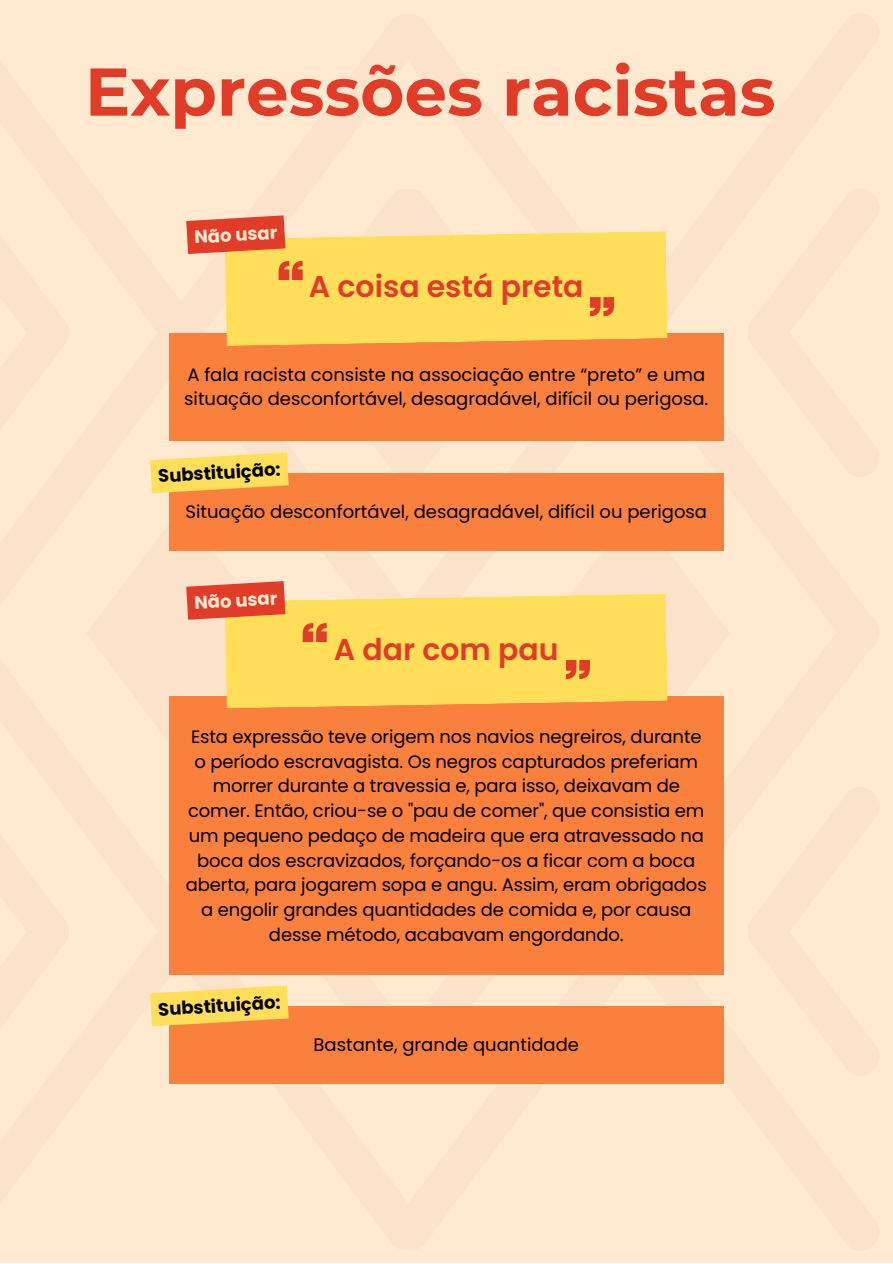
<style>
.page{position:relative;width:893px;height:1264px;background:#fff}
.page>*{position:absolute;margin:0;border:0;box-sizing:border-box;transform-origin:0 0}
.t1{font:700 67.5px "Montserrat";color:#e03c27}
.t2{font:600 30px "Poppins";color:#e03c27}
.t3{font:18px/24.8px "Poppins";letter-spacing:-.01em;color:#000}
.t4{font:700 18px "Poppins";color:#000}
.t5{font:700 18px "Poppins";color:#ffe9d1}
</style>
<div class="page">
<div style="left:0;top:1px;width:890px;height:1261px;background:#ffe9d1"></div>
<div style="left:86px;top:508px;width:190px;height:250px;background:#fbe2ca"></div>
<div style="left:292px;top:188px;width:232px;height:285px;background:#ffe9d1"></div>
<div style="left:292px;top:974px;width:232px;height:32px;background:#ffe9d1"></div>
<div style="left:0;top:775px;width:70px;height:302px;background:#ffe9d1"></div>
<div style="left:0;top:176px;width:70px;height:312px;background:#ffe9d1"></div>
<div style="left:169px;top:333px;width:554px;height:108px;background:#fa803d"></div>
<div style="left:169px;top:695px;width:554px;height:279px;background:#fa803d"></div>
<div style="left:169px;top:473px;width:554px;height:78px;background:#fa803d"></div>
<svg style="left:225px;top:231px;width:442px;height:115px;background:#feda5b"></svg>
<svg style="left:225px;top:593px;width:442px;height:115px;background:#fedb5c"></svg>
<svg style="left:278px;top:261px;width:24px;height:19px"></svg>
<svg style="left:590px;top:297px;width:24px;height:19px"></svg>
<svg style="left:302px;top:623px;width:24px;height:19px"></svg>
<svg style="left:566px;top:660px;width:24px;height:19px"></svg>
<svg style="left:150px;top:452px;width:139px;height:41px;background:#fed664"></svg>
<svg style="left:186px;top:215px;width:99px;height:39px;background:#e4573b"></svg>
<svg style="left:186px;top:581px;width:99px;height:38px;background:#e45339"></svg>
<div style="left:169px;top:1006px;width:554px;height:78px;background:#fa803d"></div>
<svg style="left:150px;top:985px;width:139px;height:41px;background:#fed664"></svg>
<p class="t1" style="left:85px;top:50px;width:692px">Expressões racistas</p>
<p class="t5" style="left:194px;top:224px;width:85px;rotate:-3deg">Não usar</p>
<p class="t2" style="left:309px;top:265px;width:276px">A coisa está preta</p>
<p class="t3" style="left:184px;top:362px;width:525px">A fala racista consiste na associação entre “preto” e uma situação desconfortável, desagradável, difícil ou perigosa.</p>
<p class="t4" style="left:158px;top:463px;width:124px;rotate:-3deg">Substituição:</p>
<p class="t3" style="left:185px;top:499px;width:523px">Situação desconfortável, desagradável, difícil ou perigosa</p>
<p class="t5" style="left:194px;top:590px;width:85px;rotate:-3deg">Não usar</p>
<p class="t2" style="left:334px;top:628px;width:226px">A dar com pau</p>
<p class="t3" style="left:186px;top:724px;width:522px;text-align:center">Esta expressão teve origem nos navios negreiros, durante o período escravagista. Os negros capturados preferiam morrer durante a travessia e, para isso, deixavam de comer. Então, criou-se o "pau de comer", que consistia em um pequeno pedaço de madeira que era atravessado na boca dos escravizados, forçando-os a ficar com a boca aberta, para jogarem sopa e angu. Assim, eram obrigados a engolir grandes quantidades de comida e, por causa desse método, acabavam engordando.</p>
<p class="t4" style="left:158px;top:996px;width:124px;rotate:-3deg">Substituição:</p>
<p class="t3" style="left:313px;top:1032px;width:267px">Bastante, grande quantidade</p>
</div>
